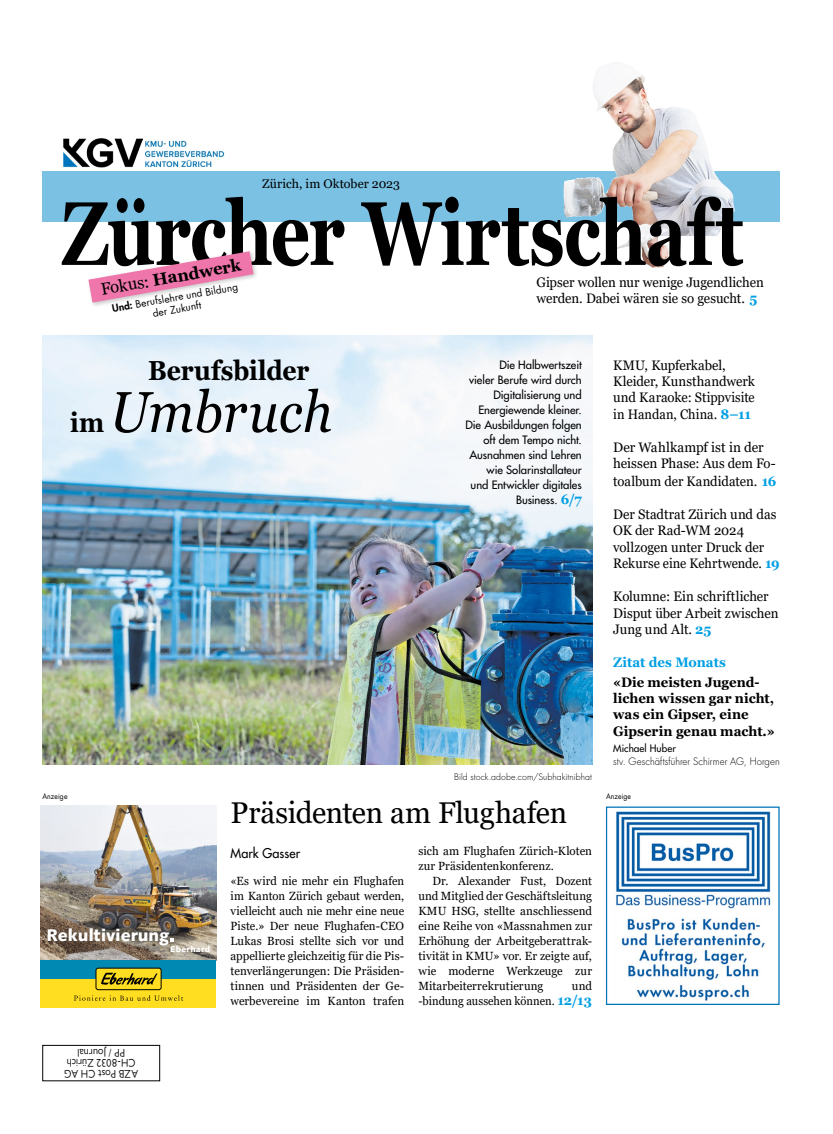
<style>
.page{position:relative;width:833px;height:1134px;background:#fff}
.page>*{position:absolute;margin:0;border:0;box-sizing:border-box;transform-origin:0 0}
.t1{font:700 90.25px "Georgia";letter-spacing:-.015em;color:#000;scale:.77 1}
.t2{font:italic 57.5px "Georgia";letter-spacing:.005em;color:#000;scale:.9 1}
.t3{font:30px "Georgia";letter-spacing:-.015em;color:#000}
.t4{font:700 27.5px "Georgia";letter-spacing:-.005em;color:#000;scale:.9 1}
.t5{font:700 16.88px "Georgia";color:#000}
.t6{font:900 16.88px "Syntax LT Std";letter-spacing:.005em;color:#fff}
.t7{font:13.75px/16.2px "Georgia";letter-spacing:-.005em;color:#000;scale:.96 1}
.t8{font:700 13.75px/16.2px "Georgia";color:#000;scale:.96 1}
.t9{font:13.75px/16.2px "Georgia";letter-spacing:-.005em;color:#000}
.t10{font:13.75px "Georgia";letter-spacing:-.005em;color:#000;scale:.95 1}
.t11{font:700 13.75px "Georgia";letter-spacing:-.005em;color:#009fe3;scale:.96 1}
.t12{font:500 13.12px "Futura LT Pro";letter-spacing:.005em;color:#000;scale:.96 1}
.t13{font:12.5px "Georgia";letter-spacing:-.005em;color:#000}
.t14{font:11.88px/15px "Georgia";color:#000}
.t15{font:11.88px/15px "Georgia";color:#000;text-align:justify;scale:.95 1}
.t16{font:500 11.25px/15px "Futura LT Pro";color:#000;text-align:right}
.t17{font:11.25px/10.6px "Gill Sans Nova";letter-spacing:.01em;color:#000;text-align:center;scale:.9 1}
.t18{font:300 10px "Futura LT Pro";letter-spacing:.005em;color:#000;scale:.96 1}
.t19{font:10px/11.9px "Futura LT Pro";color:#000;text-align:center}
.t20{font:500 10px "Futura LT Pro";letter-spacing:.005em;color:#000}
.t21{font:300 8.75px "Futura LT Pro";letter-spacing:.01em;color:#000}
.t22{font:900 8.5px "Syntax LT Std";letter-spacing:.025em;color:#fff}
.t23{font:7.5px "Futura LT Pro";letter-spacing:.015em;color:#000;scale:.9 1}
.s1{font-weight:700;color:#009fe3}
.s2{font-weight:400}
.s3{font-weight:800}
.s4{font-weight:700;font-style:normal;font-size:27.5px}
.s5{font-family:"Georgia";font-weight:700;font-size:13.75px;color:#009fe3}
.s6{font-weight:700;font-size:13.75px;color:#009fe3}
</style>
<div class="page">
<div style="left:43px;top:172px;width:737px;height:50px;background:#7ac1e3"></div>
<img style="left:64px;top:139px;width:79px;height:28px">
<img style="left:146px;top:140px;width:78px;height:27px">
<div style="left:42px;top:1045px;width:118px;height:36px;border:1px solid #000"></div>
<img style="left:563px;top:62px;width:100px;height:206px">
<div style="left:86px;top:249px;width:173px;height:59px;background:#000;opacity:.22"></div>
<svg style="left:88px;top:251px;width:165px;height:52px"></svg>
<img style="left:41px;top:805px;width:175px;height:130px">
<img style="left:41px;top:918px;width:146px;height:42px">
<img style="left:187px;top:935px;width:29px;height:25px">
<img style="left:160px;top:935px;width:27px;height:25px">
<svg style="left:160px;top:935px;width:13px;height:10px"></svg>
<div style="left:41px;top:960px;width:175px;height:19px;background:#008ab3"></div>
<div style="left:41px;top:979px;width:175px;height:28px;background:#ffdd20"></div>
<div style="left:96px;top:968px;width:65px;height:22px;background:#ffdd20;border-radius:2px"></div>
<div style="left:96px;top:968px;width:65px;height:22px;border:1px solid #000;border-radius:2px"></div>
<svg style="left:101px;top:972px;width:56px;height:13px"></svg>
<svg style="left:74px;top:995px;width:109px;height:6px"></svg>
<div style="left:606px;top:806px;width:173px;height:199px;border:1px solid #0074b9"></div>
<img style="left:616px;top:811px;width:155px;height:190px">
<img style="left:43px;top:336px;width:549px;height:429px">
<p class="t13" style="left:262px;top:176px;width:139px">Zürich, im Oktober 2023</p>
<h1 class="t1" style="left:61px;top:176px;width:887px">Zürcher Wirtschaft</h1>
<p class="t7" style="left:536px;top:274px;width:238px">Gipser wollen nur wenige Jugendlichen werden. Dabei wären sie so gesucht. <span class="s1">5</span></p>
<h3 class="t5" style="left:99px;top:279px;width:143px;rotate:-10deg"><span class="s2">Fokus:</span> Handwerk</h3>
<p class="t19" style="left:111px;top:302px;width:129px;rotate:-10deg"><span class="s3">Und:</span> Berufslehre und Bildung der Zukunft</p>
<h3 class="t4" style="left:148px;top:353px;width:180px">Berufsbilder</h3>
<h2 class="t2" style="left:70px;top:376px;width:293px"><span class="s4">im</span> Umbruch</h2>
<p class="t16" style="left:465px;top:356px;width:118px">Die Halbwertszeit<br>vieler Berufe wird durch<br>Digitalisierung und<br>Energiewende kleiner.<br>Die Ausbildungen folgen oft dem Tempo nicht.<br>Ausnahmen sind Lehren wie Solarinstallateur<br>und Entwickler digitales<br>Business. <span class="s5">6/7</span></p>
<p class="t21" style="left:454px;top:771px;width:139px">Bild stock.adobe.com/Subhakitnibhat</p>
<p class="t7" style="left:613px;top:357px;width:149px">KMU, Kupferkabel,<br>Kleider, Kunsthandwerk und Karaoke: Stippvisite in Handan, China. <span class="s1">8–11</span></p>
<p class="t9" style="left:613px;top:439px;width:164px">Der Wahlkampf ist in der heissen Phase: Aus dem Fo-</p>
<p class="t10" style="left:613px;top:473px;width:173px">toalbum der Kandidaten. <span class="s1">16</span></p>
<p class="t7" style="left:613px;top:506px;width:175px">Der Stadtrat Zürich und das<br>OK der Rad-WM 2024 vollzogen unter Druck der<br>Rekurse eine Kehrtwende. <span class="s1">19</span></p>
<p class="t7" style="left:613px;top:589px;width:174px">Kolumne: Ein schriftlicher<br>Disput über Arbeit zwischen<br>Jung und Alt. <span class="s1">25</span></p>
<p class="t11" style="left:613px;top:653px;width:119px">Zitat des Monats</p>
<p class="t8" style="left:613px;top:674px;width:170px">«Die meisten Jugend&shy;lichen wissen gar nicht, was ein Gipser, eine<br>Gipserin genau macht.»</p>
<p class="t20" style="left:613px;top:741px;width:64px">Michael Huber</p>
<p class="t18" style="left:613px;top:755px;width:175px">stv. Geschäftsführer Schirmer AG, Horgen</p>
<p class="t23" style="left:42px;top:791px;width:29px">Anzeige</p>
<p class="t23" style="left:606px;top:791px;width:29px">Anzeige</p>
<h3 class="t3" style="left:230px;top:795px;width:338px">Präsidenten am Flughafen</h3>
<h3 class="t6" style="left:46px;top:925px;width:124px">Rekultivierung</h3>
<p class="t22" style="left:170px;top:944px;width:42px">Eberhard</p>
<p class="t17" style="left:138px;top:1079px;width:83px;rotate:-180deg">AZB Post CH AG<br>CH-8032 Zürich<br>PP / Journal</p>
<p class="t12" style="left:230px;top:843px;width:74px">Mark Gasser</p>
<p class="t15" style="left:230px;top:873px;width:184px">«Es wird nie mehr ein Flughafen im Kanton Zürich gebaut werden, vielleicht auch nie mehr eine neue Piste.» Der neue Flughafen-CEO Lukas Brosi stellte sich vor und appellierte gleichzeitig für die Pis&shy;tenverlängerungen: Die Präsiden&shy;tinnen und Präsidenten der Ge&shy;werbevereine im Kanton trafen</p>
<p class="t14" style="left:418px;top:843px;width:175px">sich am Flughafen Zürich-Kloten zur Präsidentenkonferenz.</p>
<p class="t14" style="left:418px;top:873px;width:175px;text-align:justify;text-indent:14px">Dr. Alexander Fust, Dozent und Mitglied der Geschäftsleitung KMU HSG, stellte anschliessend eine Reihe von «Massnahmen zur Erhöhung der Arbeitgeberattrak&shy;tivität in KMU» vor. Er zeigte auf, wie moderne Werkzeuge zur Mitarbeiterrekrutierung</p>
<p class="t14" style="left:418px;top:978px;width:175px;text-align:right">und<br>-bindung aussehen können. <span class="s6">12/13</span></p>
</div>
